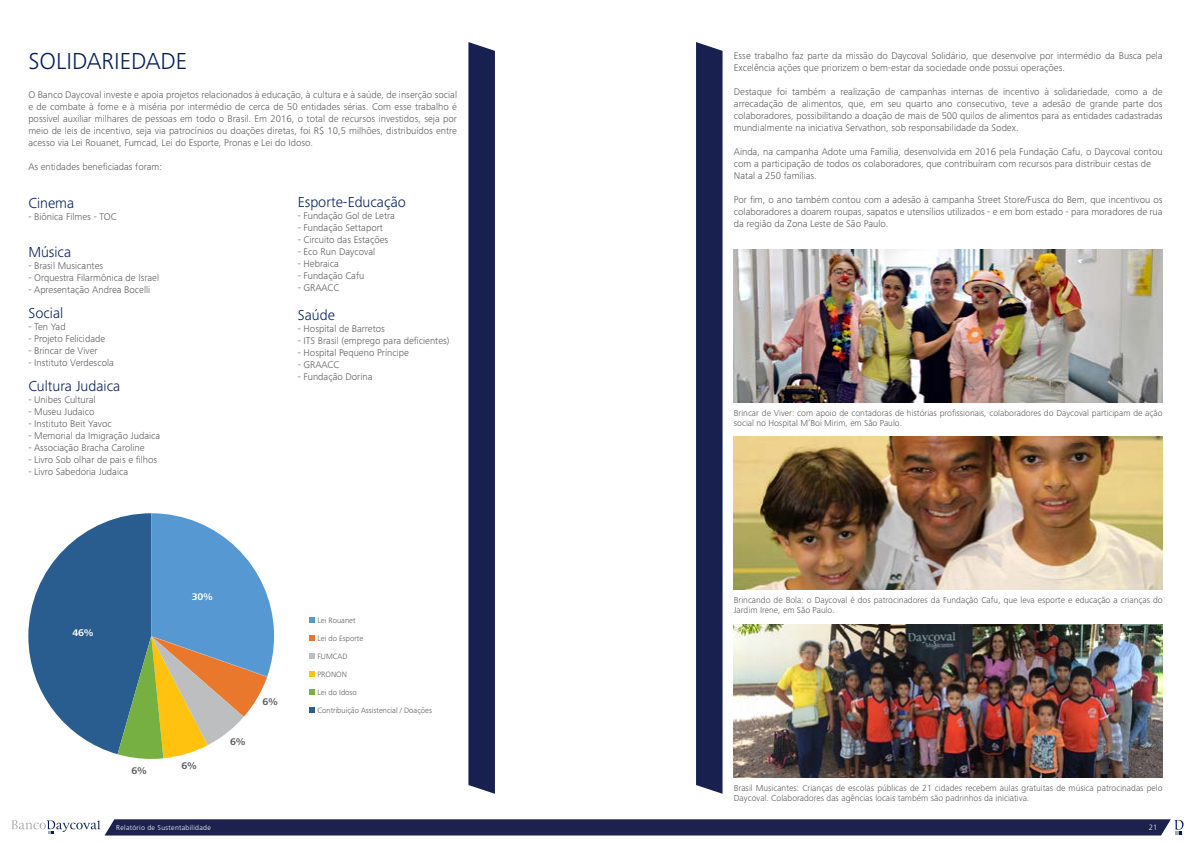
<style>
.page{position:relative;width:1191px;height:842px;background:#fff}
.page>*{position:absolute;margin:0;border:0;box-sizing:border-box;transform-origin:0 0}
.t1{font:300 24px "Frutiger Next Pro";color:#001c54}
.t2{font:300 15px "Frutiger Next Pro";color:#001c54}
.t3{font:300 10px/12px "Frutiger Next Pro";color:#58595b;text-align:justify}
.t4{font:700 10px "Frutiger Next Pro";color:#58595b}
.t5{font:700 10px "Frutiger Next Pro";color:#fff}
.t6{font:300 9px/10px "Frutiger Next Pro";color:#58585b}
.t7{font:300 8px "Frutiger Next Pro";color:#58595b}
.t8{font:300 8px "Frutiger Next Pro";color:#fff}
.t9{font:300 7px "Frutiger LT Std";letter-spacing:.04em;color:#fff}
</style>
<div class="page">
<svg style="left:11px;top:819px;width:1172px;height:16px;background:#333860"></svg>
<svg style="left:468px;top:42px;width:27px;height:752px;background:#1d2653"></svg>
<svg style="left:309px;top:617px;width:6px;height:6px"></svg>
<svg style="left:309px;top:635px;width:6px;height:6px"></svg>
<svg style="left:309px;top:689px;width:6px;height:6px"></svg>
<svg style="left:309px;top:671px;width:6px;height:6px"></svg>
<svg style="left:309px;top:653px;width:6px;height:6px"></svg>
<svg style="left:309px;top:707px;width:6px;height:6px"></svg>
<svg style="left:28px;top:513px;width:246px;height:246px"></svg>
<img style="left:734px;top:249px;width:428px;height:154px">
<img style="left:734px;top:437px;width:428px;height:153px">
<img style="left:734px;top:624px;width:428px;height:153px">
<svg style="left:696px;top:42px;width:26px;height:752px;background:#1a2350"></svg>
<h1 class="t1" style="left:28px;top:47px;width:160px">SOLIDARIEDADE</h1>
<p class="t3" style="left:28px;top:88px;width:430px">O Banco Daycoval investe e apoia projetos relacionados à educação, à cultura e à saúde, de inserção social e de combate à fome e à miséria por intermédio de cerca de 50 entidades sérias. Com esse trabalho é possível auxiliar milhares de pessoas em todo o Brasil. Em 2016, o total de recursos investidos, seja por meio de leis de incentivo, seja via patrocínios ou doações diretas, foi R$ 10,5 milhões, distribuídos entre acesso via Lei Rouanet, Fumcad, Lei do Esporte, Pronas e Lei do Idoso.</p>
<p class="t3" style="left:28px;top:160px;width:135px">As entidades beneficiadas foram:</p>
<h2 class="t2" style="left:28px;top:194px;width:47px">Cinema</h2>
<p class="t3" style="left:28px;top:211px;width:90px">- Biônica Filmes - TOC</p>
<h2 class="t2" style="left:28px;top:243px;width:44px">Música</h2>
<p class="t3" style="left:28px;top:260px;width:76px">- Brasil Musicantes</p>
<p class="t3" style="left:28px;top:272px;width:132px">- Orquestra Filarmônica de Israel</p>
<p class="t3" style="left:28px;top:284px;width:123px">- Apresentação Andrea Bocelli</p>
<h2 class="t2" style="left:28px;top:304px;width:36px">Social</h2>
<p class="t3" style="left:28px;top:321px;width:39px">- Ten Yad</p>
<p class="t3" style="left:28px;top:333px;width:78px">- Projeto Felicidade</p>
<p class="t3" style="left:28px;top:345px;width:71px">- Brincar de Viver</p>
<p class="t3" style="left:28px;top:357px;width:87px">- Instituto Verdescola</p>
<h2 class="t2" style="left:28px;top:377px;width:93px">Cultura Judaica</h2>
<p class="t3" style="left:28px;top:394px;width:69px">- Unibes Cultural</p>
<p class="t3" style="left:28px;top:406px;width:68px">- Museu Judaico</p>
<p class="t3" style="left:28px;top:418px;width:85px">- Instituto Beit Yavoc</p>
<p class="t3" style="left:28px;top:430px;width:133px">- Memorial da Imigração Judaica</p>
<p class="t3" style="left:28px;top:442px;width:118px">- Associação Bracha Caroline</p>
<p class="t3" style="left:28px;top:454px;width:130px">- Livro Sob olhar de pais e filhos</p>
<p class="t3" style="left:28px;top:466px;width:101px">- Livro Sabedoria Judaica</p>
<h2 class="t2" style="left:298px;top:194px;width:110px">Esporte-Educação</h2>
<p class="t3" style="left:298px;top:210px;width:99px">- Fundação Gol de Letra</p>
<p class="t3" style="left:298px;top:222px;width:87px">- Fundação Settaport</p>
<p class="t3" style="left:298px;top:234px;width:92px">- Circuito das Estações</p>
<p class="t3" style="left:298px;top:246px;width:79px">- Eco Run Daycoval</p>
<p class="t3" style="left:298px;top:258px;width:43px">- Hebraica</p>
<p class="t3" style="left:298px;top:270px;width:68px">- Fundação Cafu</p>
<p class="t3" style="left:298px;top:282px;width:43px">- GRAACC</p>
<h2 class="t2" style="left:298px;top:307px;width:39px">Saúde</h2>
<p class="t3" style="left:298px;top:323px;width:89px">- Hospital de Barretos</p>
<p class="t3" style="left:298px;top:335px;width:153px">- ITS Brasil (emprego para deficientes)</p>
<p class="t3" style="left:298px;top:347px;width:113px">- Hospital Pequeno Príncipe</p>
<p class="t3" style="left:298px;top:359px;width:43px">- GRAACC</p>
<p class="t3" style="left:298px;top:371px;width:76px">- Fundação Dorina</p>
<p class="t5" style="left:72px;top:627px;width:23px">46%</p>
<p class="t5" style="left:192px;top:591px;width:23px">30%</p>
<p class="t4" style="left:131px;top:765px;width:17px">6%</p>
<p class="t4" style="left:181px;top:760px;width:17px">6%</p>
<p class="t4" style="left:230px;top:736px;width:17px">6%</p>
<p class="t4" style="left:262px;top:696px;width:17px">6%</p>
<p class="t7" style="left:317px;top:616px;width:40px">Lei Rouanet</p>
<p class="t7" style="left:317px;top:634px;width:47px">Lei do Esporte</p>
<p class="t7" style="left:317px;top:652px;width:31px">FUMCAD</p>
<p class="t7" style="left:317px;top:670px;width:31px">PRONON</p>
<p class="t7" style="left:317px;top:688px;width:41px">Lei do Idoso</p>
<p class="t7" style="left:317px;top:706px;width:116px">Contribuição Assistencial / Doações</p>
<p class="t3" style="left:734px;top:50px;width:430px">Esse trabalho faz parte da missão do Daycoval Solidário, que desenvolve por intermédio da Busca pela<br>Excelência ações que priorizem o bem-estar da sociedade onde possui operações.</p>
<p class="t3" style="left:734px;top:86px;width:430px">Destaque foi também a realização de campanhas internas de incentivo à solidariedade, como a de arrecadação de alimentos, que, em seu quarto ano consecutivo, teve a adesão de grande parte dos colaboradores, possibilitando a doação de mais de 500 quilos de alimentos para as entidades cadastradas mundialmente na iniciativa Servathon, sob responsabilidade da Sodex.</p>
<p class="t3" style="left:734px;top:146px;width:430px;text-align:left">Ainda, na campanha Adote uma Família, desenvolvida em 2016 pela Fundação Cafu, o Daycoval contou com a participação de todos os colaboradores, que contribuíram com recursos para distribuir cestas de<br>Natal a 250 famílias.</p>
<p class="t3" style="left:734px;top:194px;width:430px">Por fim, o ano também contou com a adesão à campanha Street Store/Fusca do Bem, que incentivou os colaboradores a doarem roupas, sapatos e utensílios utilizados - e em bom estado - para moradores de rua da região da Zona Leste de São Paulo.</p>
<p class="t6" style="left:734px;top:408px;width:430px">Brincar de Viver: com apoio de contadoras de histórias profissionais, colaboradores do Daycoval participam de ação social no Hospital M’Boi Mirim, em São Paulo.</p>
<p class="t6" style="left:734px;top:595px;width:430px">Brincando de Bola: o Daycoval é dos patrocinadores da Fundação Cafu, que leva esporte e educação a crianças do<br>Jardim Irene, em São Paulo.</p>
<p class="t6" style="left:734px;top:783px;width:430px">Brasil Musicantes: Crianças de escolas públicas de 21 cidades recebem aulas gratuitas de música patrocinadas pelo<br>Daycoval. Colaboradores das agências locais também são padrinhos da iniciativa.</p>
<p class="t9" style="left:116px;top:824px;width:96px">Relatório de Sustentabilidade</p>
<p class="t8" style="left:1148px;top:823px;width:10px">21</p>
</div>
